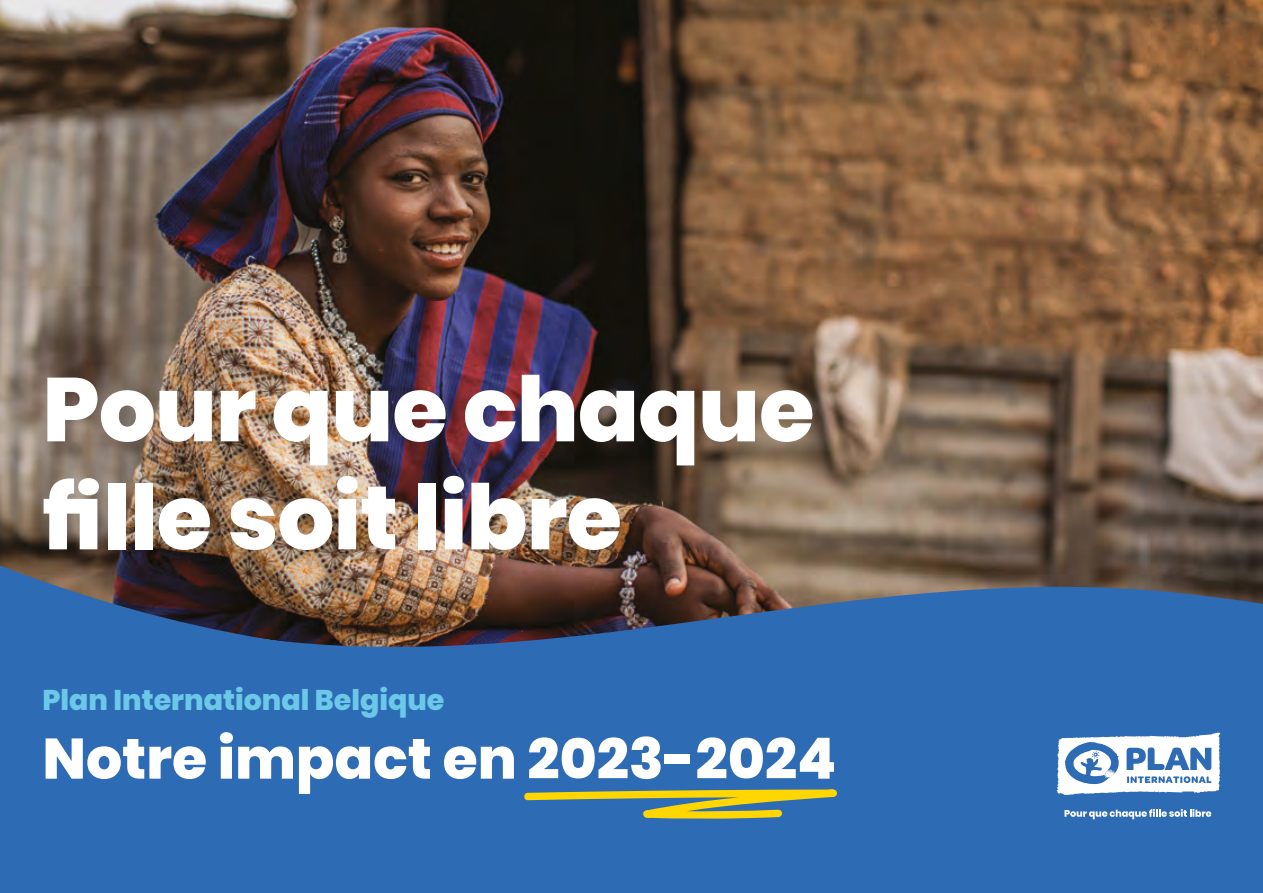
<style>
.page{position:relative;width:1263px;height:893px;background:#fff}
.page>*{position:absolute;margin:0;border:0;box-sizing:border-box;transform-origin:0 0}
.t1{font:800 90px/108px "Poppins";letter-spacing:-.01em;color:#fff}
.t2{font:800 56.85px "Poppins";color:#fff}
.t3{font:800 28.5px "Poppins";color:#6bc8e8}
</style>
<div class="page">
<img style="left:0;top:0;width:1263px;height:561px">
<svg style="left:0;top:561px;width:1263px;height:332px;background:#35659f"></svg>
<svg style="left:523px;top:789px;width:314px;height:30px;background:#8a9a64"></svg>
<svg style="left:1057px;top:733px;width:163px;height:62px"></svg>
<svg style="left:1064px;top:809px;width:147px;height:10px"></svg>
<p class="t1" style="left:43px;top:356px;width:774px">Pour que chaque fille soit libre</p>
<p class="t3" style="left:43px;top:684px;width:403px">Plan International Belgique</p>
<p class="t2" style="left:43px;top:726px;width:795px">Notre impact en 2023-2024</p>
</div>
